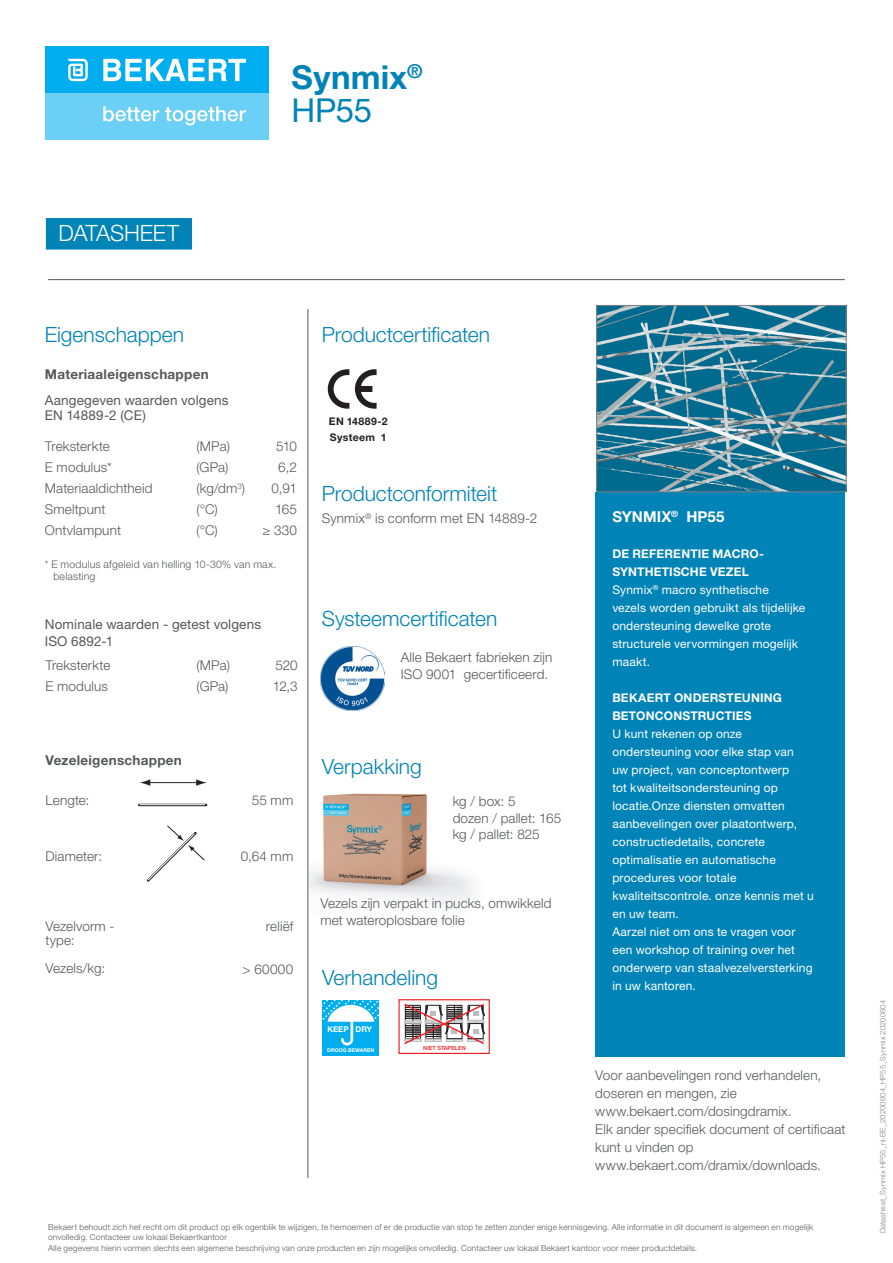
<style>
.page{position:relative;width:893px;height:1263px;background:#fff}
.page>*{position:absolute;margin:0;border:0;box-sizing:border-box;transform-origin:0 0}
.t1{font:700 33px/33px "Helvetica Neue LTW1 G";letter-spacing:.005em;color:#0083b6}
.t2{font:300 22.5px "Helvetica Neue LTW1 G";letter-spacing:-.015em;color:#fff}
.t3{font:300 21px "Helvetica Neue LTW1 G";color:#0083b6}
.t4{font:700 15px "Helvetica Neue LTW1 G";letter-spacing:.01em;color:#fff}
.t5{font:300 13.5px/21px "Helvetica Neue LTW1 G";letter-spacing:.01em;color:#57585a}
.t6{font:13.5px/15px "Helvetica Neue LTW1 G";letter-spacing:.01em;color:#57585a}
.t7{font:700 13.5px "Helvetica Neue LTW1 G";letter-spacing:.02em;color:#57585a}
.t8{font:300 13.5px/21px "Helvetica Neue LTW1 G";letter-spacing:-.03em;color:#57585a;text-align:right}
.t9{font:12px/18px "Helvetica Neue LTW1 G";letter-spacing:.015em;color:#fff}
.t10{font:700 12px/18px "Helvetica Neue LTW1 G";letter-spacing:.015em;color:#fff}
.t11{font:300 10.5px/12px "Helvetica Neue LTW1 G";letter-spacing:.02em;color:#57585a}
.t12{font:700 10.5px/16px "Helvetica Neue LTW1 G";letter-spacing:.03em;color:#231f20}
.t13{font:300 8.25px/10.5px "Helvetica Neue LTW1 G";letter-spacing:.025em;color:#57585a}
.t14{font:700 7.95px "Helvetica Neue LT Std";color:#fff}
.t15{font:300 7.5px "Helvetica Neue LTW1 G";letter-spacing:.025em;color:#808285}
.t16{font:500 5.7px "Helvetica Neue";color:#ee1d23}
.t17{font:700 5.1px "Helvetica Neue LT Std";color:#fff}
.s1{font-weight:400}
.s2{font-weight:700}
</style>
<div class="page">
<div style="left:45px;top:90px;width:223px;height:50px;background:#6bcff6"></div>
<div style="left:45px;top:47px;width:223px;height:46px;background:#00aeef"></div>
<svg style="left:67px;top:59px;width:21px;height:22px"></svg>
<svg style="left:103px;top:59px;width:143px;height:22px"></svg>
<svg style="left:103px;top:106px;width:56px;height:15px"></svg>
<svg style="left:165px;top:106px;width:81px;height:19px"></svg>
<img style="left:320px;top:646px;width:64px;height:64px">
<hr style="left:308px;top:309px;width:1px;height:869px;background:#515659">
<svg style="left:147px;top:825px;width:58px;height:57px"></svg>
<hr style="left:149px;top:782px;width:49px;height:1px;background:#231f20">
<svg style="left:196px;top:779px;width:11px;height:7px"></svg>
<svg style="left:139px;top:779px;width:11px;height:7px"></svg>
<hr style="left:139px;top:804px;width:67px;height:2px;background:#231f20">
<hr style="left:140px;top:804px;width:65px;height:1px;background:#fff">
<hr style="left:48px;top:279px;width:797px;height:1px;background:#515659">
<img style="left:309px;top:793px;width:165px;height:111px">
<div style="left:46px;top:218px;width:146px;height:32px;background:#0083b6"></div>
<div style="left:595px;top:492px;width:250px;height:565px;background:#0083b6"></div>
<img style="left:598px;top:307px;width:246px;height:183px">
<div style="left:596px;top:305px;width:250px;height:187px;border:1px solid #808285"></div>
<svg style="left:328px;top:369px;width:21px;height:40px"></svg>
<svg style="left:355px;top:369px;width:22px;height:40px"></svg>
<div style="left:322px;top:1000px;width:57px;height:55px;background:#00aeef"></div>
<svg style="left:322px;top:1000px;width:57px;height:45px"></svg>
<div style="left:398px;top:999px;width:92px;height:55px;border:1px solid #ee1d23"></div>
<svg style="left:404px;top:1004px;width:81px;height:40px"></svg>
<h1 class="t1" style="left:292px;top:60px;width:132px">Synmix<sup>®<br></sup><span class="s1">HP55</span></h1>
<h2 class="t2" style="left:59px;top:220px;width:122px">DATASHEET</h2>
<h3 class="t3" style="left:45px;top:322px;width:141px">Eigenschappen</h3>
<p class="t7" style="left:45px;top:366px;width:165px">Materiaaleigenschappen</p>
<p class="t6" style="left:45px;top:392px;width:185px">Aangegeven waarden volgens<br>EN 14889-2 (CE)</p>
<p class="t5" style="left:197px;top:436px;width:50px">(MPa) (GPa) (kg/dm<sup>3</sup>) (°C)<br>(°C)</p>
<p class="t5" style="left:45px;top:436px;width:109px">Treksterkte<br>E modulus *<br>Materiaaldichtheid<br>Smeltpunt<br>Ontvlampunt</p>
<p class="t11" style="left:53px;top:558px;width:224px;text-indent:-9px">* E modulus afgeleid van helling 10-30% van max. belasting</p>
<p class="t8" style="left:262px;top:436px;width:36px">510<br>6,2<br>0,91<br>165<br>≥ 330</p>
<p class="t6" style="left:45px;top:616px;width:218px;line-height:16.5px">Nominale waarden - getest volgens<br>ISO 6892-1</p>
<p class="t5" style="left:197px;top:655px;width:35px">(MPa) (GPa)</p>
<p class="t5" style="left:45px;top:654px;width:66px">Treksterkte<br>E modulus</p>
<p class="t5" style="left:273px;top:654px;width:26px">520<br>12,3</p>
<h3 class="t3" style="left:322px;top:322px;width:170px">Productcertificaten</h3>
<p class="t12" style="left:329px;top:413px;width:60px">EN 14889-2<br>Systeem 1</p>
<h3 class="t3" style="left:322px;top:480px;width:177px">Productconformiteit</h3>
<p class="t5" style="left:322px;top:508px;width:217px">Synmix<sup>®</sup> is conform met EN 14889-2</p>
<h3 class="t3" style="left:322px;top:605px;width:177px">Systeemcertificaten</h3>
<p class="t5" style="left:401px;top:649px;width:153px;line-height:16.5px">Alle Bekaert fabrieken zijn<br>ISO 9001 gecertificeerd.</p>
<p class="t7" style="left:45px;top:752px;width:138px">Vezeleigenschappen</p>
<p class="t5" style="left:45px;top:789px;width:45px">Lengte :</p>
<p class="t5" style="left:252px;top:789px;width:43px">55 mm</p>
<h3 class="t3" style="left:322px;top:754px;width:101px">Verpakking</h3>
<p class="t5" style="left:453px;top:793px;width:110px;line-height:16.5px">kg / box : 5<br>dozen / pallet : 165 kg / pallet : 825</p>
<p class="t5" style="left:45px;top:846px;width:58px">Diameter :</p>
<p class="t5" style="left:241px;top:845px;width:54px">0,64 mm</p>
<p class="t5" style="left:45px;top:920px;width:71px;line-height:13.5px">Vezelvorm - type :</p>
<p class="t5" style="left:45px;top:958px;width:61px">Vezels/kg :</p>
<p class="t5" style="left:266px;top:916px;width:29px">reliëf</p>
<p class="t5" style="left:243px;top:959px;width:52px">&gt; 60000</p>
<p class="t5" style="left:320px;top:895px;width:233px;line-height:16.5px">Vezels zijn verpakt in pucks, omwikkeld met wateroplosbare folie</p>
<h3 class="t3" style="left:322px;top:964px;width:117px">Verhandeling</h3>
<p class="t14" style="left:327px;top:1025px;width:46px">KEEP DRY</p>
<p class="t17" style="left:327px;top:1047px;width:49px">DROOG BEWAREN</p>
<p class="t16" style="left:423px;top:1043px;width:44px">NIET STAPELEN</p>
<p class="t4" style="left:612px;top:507px;width:114px">SYNMIX<sup>®</sup> HP55</p>
<p class="t9" style="left:612px;top:545px;width:195px"><span class="s2">DE REFERENTIE MACRO-<br>SYNTHETISCHE VEZEL<br></span>Synmix<sup>®</sup> macro synthetische vezels worden gebruikt als tijdelijke ondersteuning dewelke grote structurele vervormingen mogelijk maakt.</p>
<p class="t10" style="left:612px;top:689px;width:171px">BEKAERT ONDERSTEUNING<br>BETONCONSTRUCTIES</p>
<p class="t9" style="left:612px;top:725px;width:203px">U kunt rekenen op onze ondersteuning voor elke stap van<br>uw project, van conceptontwerp<br>tot kwaliteitsondersteuning op locatie.Onze diensten omvatten aanbevelingen over plaatontwerp, constructiedetails, concrete optimalisatie en automatische procedures voor totale kwaliteitscontrole. onze kennis met u en uw team.<br>Aarzel niet om ons te vragen voor een workshop of training over het onderwerp van staalvezelversterking in uw kantoren.</p>
<p class="t5" style="left:595px;top:1066px;width:252px;line-height:18px">Voor aanbevelingen rond verhandelen, doseren en mengen, zie www.bekaert.com/dosingdramix.<br>Elk ander specifiek document of certificaat kunt u vinden op www.bekaert.com/dramix/downloads.</p>
<p class="t13" style="left:48px;top:1221px;width:767px">Bekaert behoudt zich het recht om dit product op elk ogenblik te wijzigen, te hernoemen of er de productie van stop te zetten zonder enige kennisgeving. Alle informatie in dit document is algemeen en mogelijk onvolledig. Contacteer uw lokaal Bekaertkantoor<br>Alle gegevens hierin vormen slechts een algemene beschrijving van onze producten en zijn mogelijks onvolledig. Contacteer uw lokaal Bekaert kantoor voor meer productdetails.</p>
<p class="t15" style="left:878px;top:1233px;width:235px;rotate:-90deg">Datasheet_Synmix HP55_nl-BE_20200604_HP55_Synmix 20200604</p>
</div>
